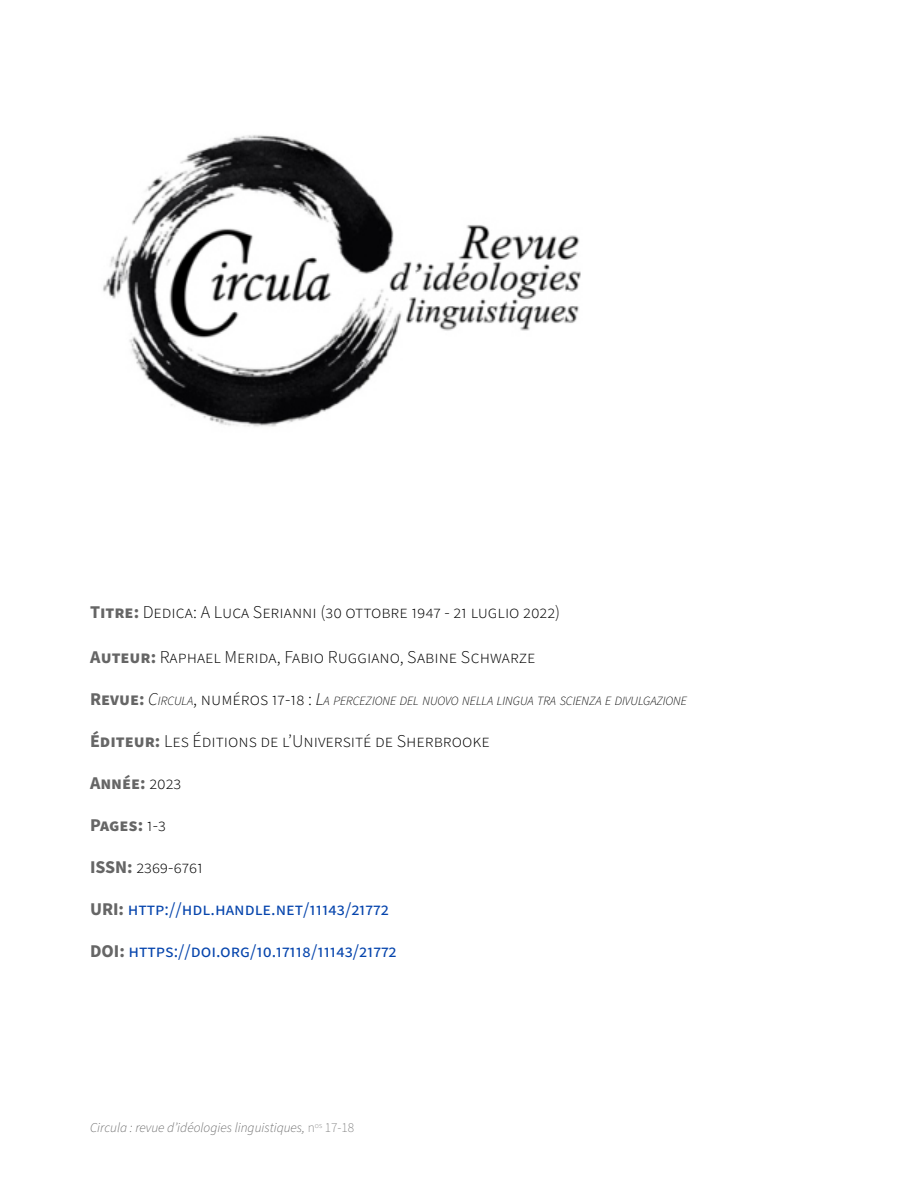
<style>
.page{position:relative;width:900px;height:1200px;background:#fff}
.page>*{position:absolute;margin:0;border:0;box-sizing:border-box;transform-origin:0 0}
.Informations{font:300 18px "Source Sans Pro";color:#000}
.Informations-2{font:18px "Source Sans Pro";color:#0645ad}
.Informations-3{font:700 18px "Source Sans Pro";color:#666}
.t1{font:italic 300 13.5px "Source Sans Pro";color:#666}
.Informations-4{font:italic 300 12.6px "Source Sans Pro";color:#000}
.s1{font-weight:700;color:#666}
.s2{font-weight:700;font-style:normal;font-size:18px;color:#666}
.s3{font-size:18px}
.s4{font-style:normal;font-size:18px}
.s5{font-weight:300;color:#000}
.s6{font-weight:200;font-style:normal}
</style>
<div class="page">
<img style="left:103px;top:135px;width:478px;height:292px">
<p class="Informations" style="left:90px;top:600px;width:472px"><span class="s1">Titre:</span> Dedica: A Luca Serianni (30 ottobre 1947 - 21 luglio 2022)</p>
<p class="Informations" style="left:90px;top:645px;width:447px"><span class="s1">Auteur:</span> Raphael Merida, Fabio Ruggiano, Sabine Schwarze</p>
<p class="Informations-4" style="left:90px;top:693px;width:599px"><span class="s2">Revue:</span> <span class="s3">C</span>IRCULA<span class="s4">, numéros 17-18 :</span> <span class="s3">L</span>A PERCEZIONE DEL NUOVO NELLA LINGUA TRA SCIENZA E DIVULGAZIONE</p>
<p class="Informations" style="left:90px;top:729px;width:401px"><span class="s1">Éditeur:</span> Les Éditions de l’Université de Sherbrooke</p>
<p class="Informations-3" style="left:90px;top:771px;width:93px">Année: <span class="s5">2023</span></p>
<p class="Informations-3" style="left:90px;top:813px;width:78px">Pages: <span class="s5">1-3</span></p>
<p class="Informations" style="left:90px;top:855px;width:115px"><span class="s1">ISSN:</span> 2369-6761</p>
<p class="Informations-2" style="left:90px;top:897px;width:300px"><span class="s1">URI:</span> http://hdl.handle.net/11143/21772</p>
<p class="Informations-2" style="left:90px;top:939px;width:308px"><span class="s1">DOI:</span> https://doi.org/10.17118/11143/21772</p>
<p class="t1" style="left:90px;top:1119px;width:266px">Circula : revue d’idéologies linguistiques, <span class="s6">n</span><sup>os</sup> <span class="s6">17-18</span></p>
</div>
